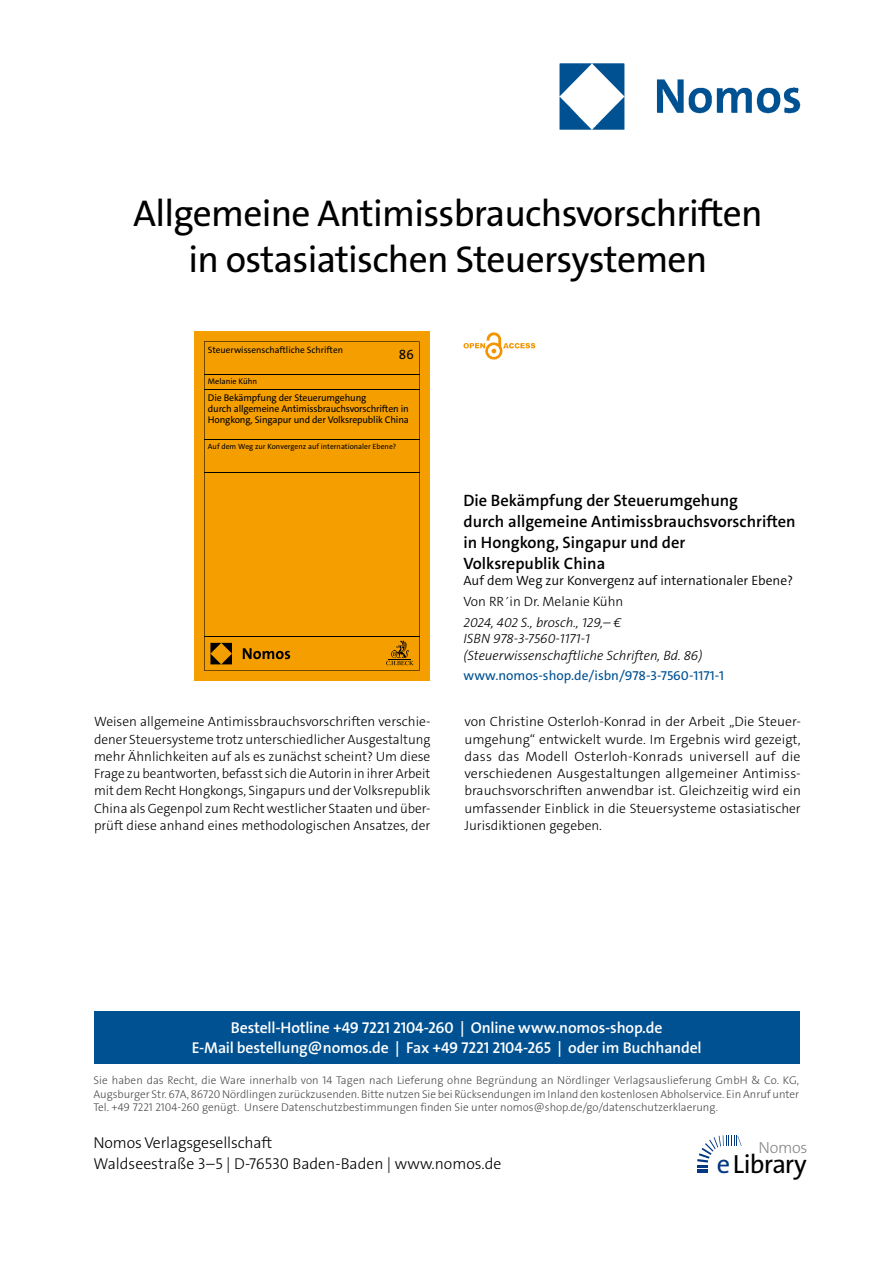
<style>
.page{position:relative;width:893px;height:1263px;background:#fff}
.page>*{position:absolute;margin:0;border:0;box-sizing:border-box;transform-origin:0 0}
.t1{font:37.5px/46.5px "The Sans Os F";letter-spacing:-.02em;color:#000;text-align:center}
.t2{font:26.4px "The Sans Os F";letter-spacing:-.03em;color:#000}
.t3{font:600 16.5px/21px "The Sans C5";color:#000}
.t4{font:300 16.2px "The Sans Os F";letter-spacing:-.02em;color:#87888a}
.t5{font:600 15.75px/21px "The Sans Os F";letter-spacing:-.01em;color:#fff;text-align:center}
.t6{font:300 15.75px/21px "The Sans Os F";color:#000}
.t7{font:300 13.5px/17.2px "The Sans C5";color:#000;text-align:justify}
.t8{font:300 13.5px/20.7px "The Sans C5";color:#000}
.t9{font:italic 300 13.5px/16.5px "The Sans C5";color:#000}
.t10{font:13.5px "The Sans C5";color:#005192}
.t11{font:13.5px "The Sans C5";color:#000}
.t12{font:300 11.25px/13.5px "The Sans Os F";color:#4b4b4d;text-align:justify}
.t13{font:9.75px/10.8px "The Sans C5";letter-spacing:-.015em;color:#000}
.t14{font:9.3px "The Sans C5";color:#000}
.t15{font:8.1px "The Sans C5";color:#000}
.t16{font:7.65px "The Sans C5";color:#000}
.s1{font-style:inherit}
.s2{font-family:"Minion Pro";font-weight:400}
.s3{font-style:italic}
.s4{color:#003882}
</style>
<div class="page">
<img style="left:559px;top:63px;width:242px;height:67px">
<div style="left:94px;top:1011px;width:705px;height:52px;background:#005192"></div>
<svg style="left:697px;top:1135px;width:45px;height:38px"></svg>
<div style="left:194px;top:331px;width:236px;height:349px;background:#f49e00"></div>
<svg style="left:204px;top:341px;width:216px;height:330px"></svg>
<hr style="left:204px;top:374px;width:216px;height:1px;background:#000">
<hr style="left:204px;top:389px;width:216px;height:1px;background:#000">
<hr style="left:204px;top:439px;width:216px;height:1px;background:#000">
<hr style="left:204px;top:472px;width:216px;height:1px;background:#000">
<hr style="left:204px;top:637px;width:216px;height:1px;background:#000">
<svg style="left:386px;top:641px;width:27px;height:24px"></svg>
<svg style="left:243px;top:648px;width:47px;height:11px"></svg>
<svg style="left:210px;top:643px;width:22px;height:21px"></svg>
<svg style="left:463px;top:332px;width:72px;height:28px"></svg>
<h1 class="t1" style="left:133px;top:194px;width:631px">Allgemeine Antimissbrauchsvorschriften in ostasiatischen Steuersystemen</h1>
<p class="t14" style="left:208px;top:344px;width:137px">Steuerwissenschaftliche Schriften</p>
<p class="t15" style="left:208px;top:376px;width:51px">Melanie Kühn</p>
<p class="t11" style="left:399px;top:346px;width:16px">86</p>
<p class="t13" style="left:208px;top:392px;width:202px">Die Bekämpfung der Steuerumgehung<br>durch allgemeine Antimissbrauchsvorschriften in<br>Hongkong, Singapur und der Volksrepublik China</p>
<p class="t16" style="left:208px;top:441px;width:190px">Auf dem Weg zur Konvergenz auf internationaler Ebene?</p>
<p class="t3" style="left:463px;top:490px;width:334px">Die Bekämpfung der Steuerumgehung<br>durch allgemeine Antimissbrauchsvorschriften in Hongkong, Singapur und der<br>Volksrepublik China</p>
<p class="t8" style="left:463px;top:570px;width:331px">Auf dem Weg zur Konvergenz auf internationaler Ebene?<br><span class="s1">Von RR</span><span class="s2">´</span><span class="s1">in Dr. Melanie Kühn<br></span><span class="s3">2024, 402 S., brosch., 129,– €</span></p>
<p class="t9" style="left:463px;top:630px;width:240px">ISBN 978-3-7560-1171-1 (Steuerwissenschaftliche Schriften, Bd. 86)</p>
<p class="t10" style="left:463px;top:667px;width:262px">www.nomos-shop.de/isbn/978-3-7560-1171-1</p>
<p class="t7" style="left:94px;top:713px;width:338px">Weisen allgemeine Antimissbrauchsvorschriften verschie&shy;dener Steuersysteme trotz unterschiedlicher Ausgestaltung mehr Ähnlichkeiten auf als es zunächst scheint? Um diese Frage zu beantworten, befasst sich die Autorin in ihrer Arbeit mit dem Recht Hongkongs, Singapurs und der Volksrepublik China als Gegenpol zum Recht westlicher Staaten und über&shy;prüft diese anhand eines methodologischen Ansatzes, der</p>
<p class="t7" style="left:464px;top:713px;width:338px">von Christine Osterloh-Konrad in der Arbeit „Die Steuer&shy;umgehung“ entwickelt wurde. Im Ergebnis wird gezeigt, dass das Modell Osterloh-Konrads universell auf die verschiedenen Ausgestaltungen allgemeiner Antimiss&shy;brauchsvorschriften anwendbar ist. Gleichzeitig wird ein umfassender Einblick in die Steuersysteme ostasiatischer Jurisdiktionen gegeben.</p>
<p class="t5" style="left:192px;top:1017px;width:511px">Bestell-Hotline +49 7221 2104-260 | Online www.nomos-shop.de<br>E-Mail bestellung@nomos.de | Fax +49 7221 2104-265 | oder im Buchhandel</p>
<p class="t12" style="left:94px;top:1074px;width:707px">Sie haben das Recht, die Ware innerhalb von 14 Tagen nach Lieferung ohne Begründung an Nördlinger Verlagsauslieferung GmbH &amp; Co. KG, Augsburger Str. 67A, 86720 Nördlingen zurückzusenden. Bitte nutzen Sie bei Rücksendungen im Inland den kostenlosen Abholservice. Ein Anruf unter Tel. +49 7221 2104-260 genügt. Unsere Datenschutzbestimmungen finden Sie unter nomos@shop.de/go/datenschutzerklaerung.</p>
<p class="t6" style="left:94px;top:1133px;width:409px">Nomos Verlagsgesellschaft<br>Waldseestraße 3–5 | D-76530 Baden-Baden | www.nomos.de</p>
<p class="t4" style="left:758px;top:1137px;width:51px">Nomos</p>
<h2 class="t2" style="left:717px;top:1153px;width:91px"><span class="s4">e</span>Library</h2>
</div>
